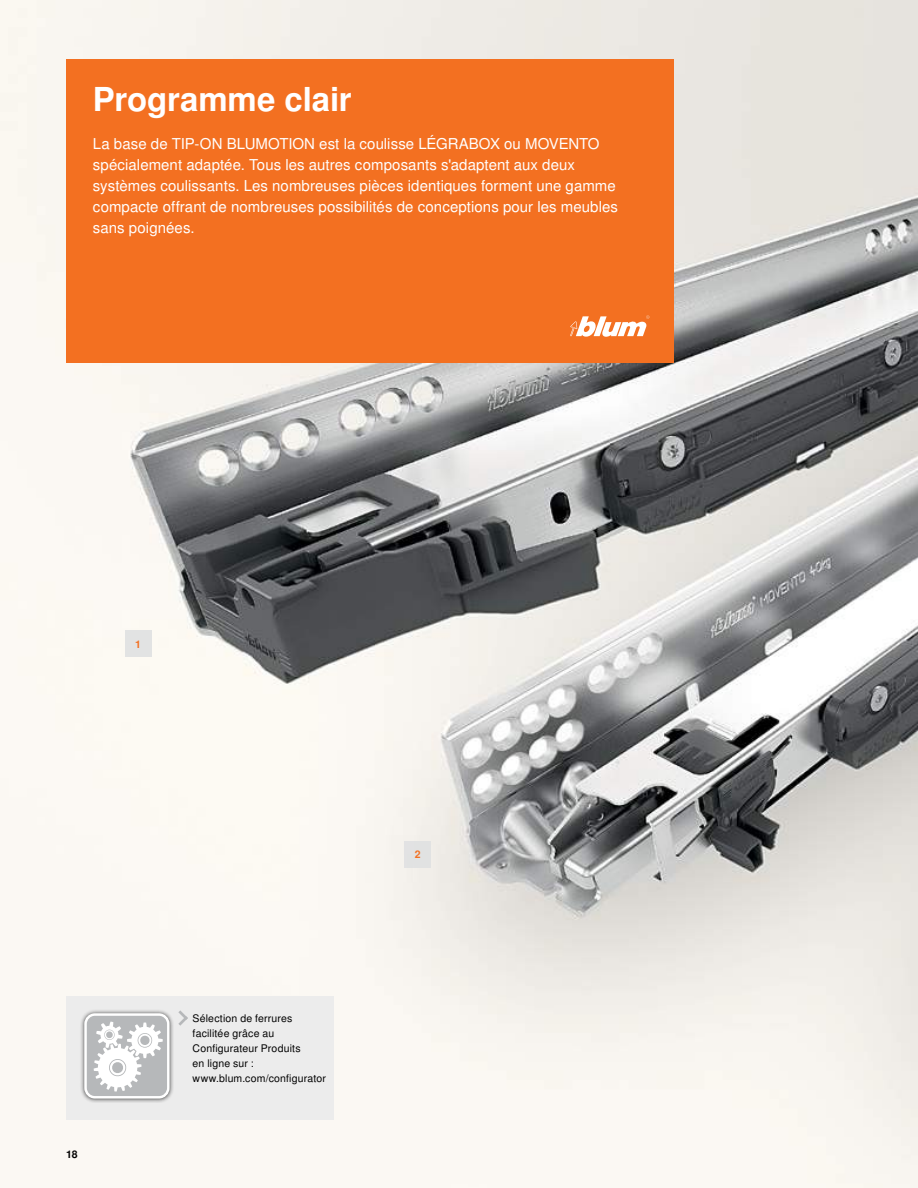
<style>
.page{position:relative;width:918px;height:1188px;background:#fff}
.page>*{position:absolute;margin:0;border:0;box-sizing:border-box;transform-origin:0 0}
.t1{font:700 33px "Nimbus Sans OT";letter-spacing:-.005em;color:#fff}
.t2{font:15px/21px "Nimbus Sans OT";letter-spacing:.005em;color:#fff}
.t3{font:10.5px/15px "Nimbus Sans OT";letter-spacing:.015em;color:#000}
.t4{font:700 10.5px "Nimbus Sans OT";color:#000}
.t5{font:700 10.5px "Nimbus Sans OT";color:#f37021}
</style>
<div class="page">
<img style="left:0;top:0;width:918px;height:1188px">
<div style="left:125px;top:630px;width:27px;height:27px;background:#e0e1e2"></div>
<div style="left:404px;top:841px;width:27px;height:27px;background:#e0e1e2"></div>
<div style="left:66px;top:59px;width:607px;height:304px;background:#f37021"></div>
<div style="left:66px;top:996px;width:268px;height:123px;background:#ebebec"></div>
<svg style="left:570px;top:315px;width:79px;height:22px"></svg>
<div style="left:79px;top:1008px;width:95px;height:95px;background:#000;opacity:.75"></div>
<div style="left:86px;top:1015px;width:82px;height:82px;background:#b6b8ba;border-radius:9px"></div>
<div style="left:84px;top:1013px;width:86px;height:86px;border:3px solid #fff;border-radius:9px"></div>
<svg style="left:94px;top:1022px;width:69px;height:70px"></svg>
<svg style="left:178px;top:1010px;width:10px;height:16px"></svg>
<h1 class="t1" style="left:93px;top:79px;width:260px">Programme clair</h1>
<p class="t2" style="left:93px;top:134px;width:527px">La base de TIP-ON BLUMOTION est la coulisse LÉGRABOX ou MOVENTO spécialement adaptée. Tous les autres composants s'adaptent aux deux systèmes coulissants. Les nombreuses pièces identiques forment une gamme compacte offrant de nombreuses possibilités de conceptions pour les meubles sans poignées.</p>
<p class="t5" style="left:135px;top:638px;width:7px">1</p>
<p class="t4" style="left:66px;top:1148px;width:13px">18</p>
<p class="t3" style="left:193px;top:1011px;width:135px">Sélection de ferrures facilitée grâce au<br>Configurateur Produits<br>en ligne sur : www.blum.com/configurator</p>
<p class="t5" style="left:415px;top:848px;width:7px">2</p>
</div>
